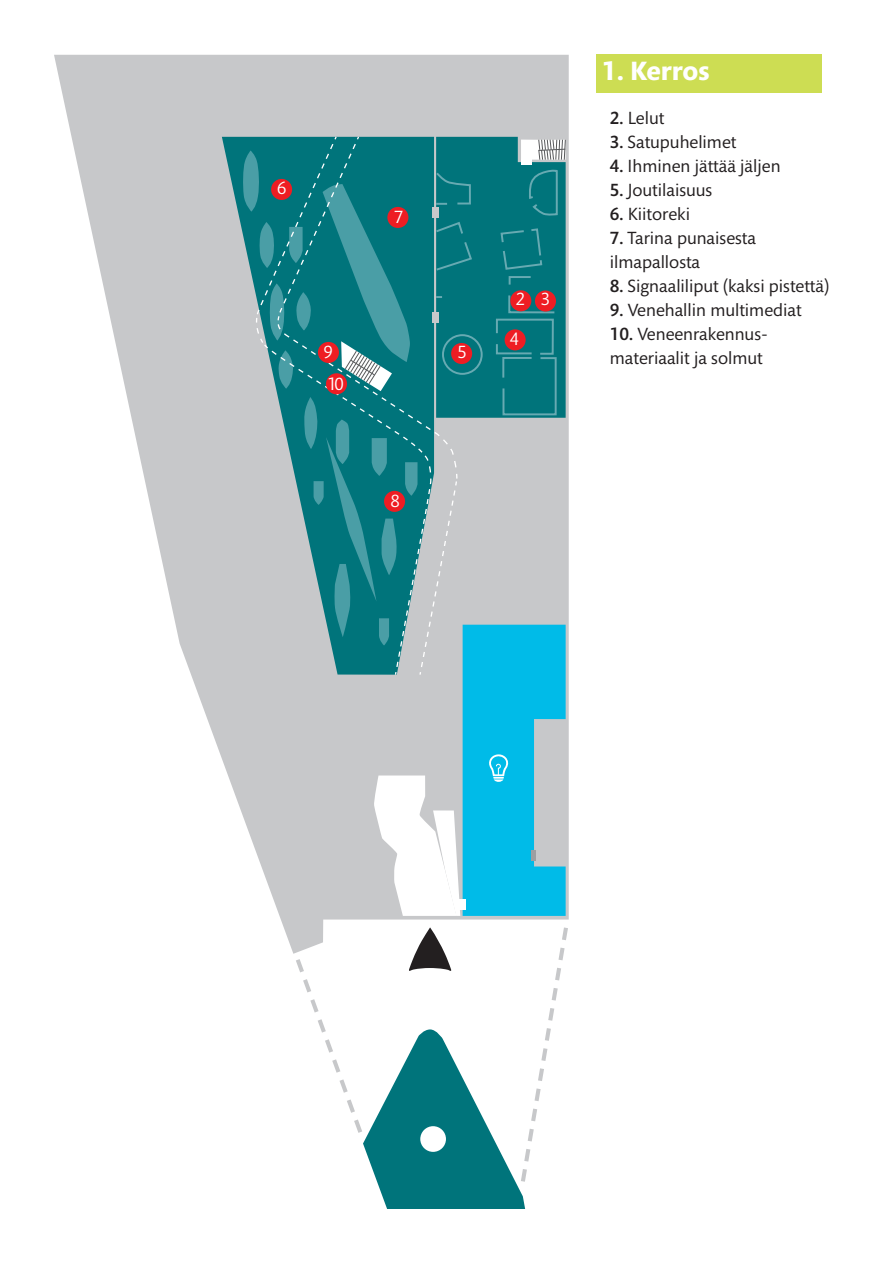
<style>
.page{position:relative;width:893px;height:1263px;background:#fff}
.page>*{position:absolute;margin:0;border:0;box-sizing:border-box;transform-origin:0 0}
.t1{font:700 27px "Mundo Sans Std";color:#fff}
.t2{font:18px/24px "Mundo Sans Std";color:#231f20}
.t3{font:18px/31.5px "Mundo Sans Std";color:#fff}
.s1{font-weight:500}
</style>
<div class="page">
<svg style="left:54px;top:55px;width:515px;height:895px;fill:#c7c8ca"></svg>
<svg style="left:292px;top:923px;width:277px;height:286px"></svg>
<svg style="left:222px;top:137px;width:21px;height:538px;background:#b4c0c2"></svg>
<svg style="left:243px;top:137px;width:323px;height:779px;background:#64a7b0"></svg>
<div style="left:510px;top:290px;width:21px;height:21px;background:#ee1d23;border-radius:50%"></div>
<div style="left:535px;top:290px;width:21px;height:22px;background:#ee1d23;border-radius:50%"></div>
<div style="left:505px;top:329px;width:21px;height:21px;background:#ee1d23;border-radius:50%"></div>
<div style="left:451px;top:343px;width:21px;height:21px;background:#ee1d23;border-radius:50%"></div>
<div style="left:384px;top:491px;width:21px;height:21px;background:#ee1d23;border-radius:50%"></div>
<div style="left:318px;top:342px;width:21px;height:21px;background:#ee1d23;border-radius:50%"></div>
<div style="left:326px;top:373px;width:21px;height:21px;background:#ee1d23;border-radius:50%"></div>
<div style="left:271px;top:179px;width:21px;height:21px;background:#ee1d23;border-radius:50%"></div>
<div style="left:387px;top:207px;width:21px;height:21px;background:#ee1d23;border-radius:50%"></div>
<div style="left:596px;top:55px;width:226px;height:38px;background:#cddd53"></div>
<p class="t3" style="left:277px;top:173px;width:11px">6</p>
<p class="t3" style="left:394px;top:201px;width:11px">7</p>
<p class="t3" style="left:324px;top:337px;width:22px">9<br>10</p>
<p class="t3" style="left:390px;top:485px;width:11px">8</p>
<p class="t3" style="left:457px;top:337px;width:11px">5</p>
<p class="t3" style="left:516px;top:284px;width:36px">2 3</p>
<p class="t3" style="left:510px;top:324px;width:11px">4</p>
<h1 class="t1" style="left:602px;top:57px;width:109px">1. Kerros</h1>
<p class="t2" style="left:610px;top:107px;width:56px"><span class="s1">2.</span> Lelut</p>
<p class="t2" style="left:610px;top:131px;width:128px"><span class="s1">3.</span> Satupuhelimet</p>
<p class="t2" style="left:610px;top:155px;width:172px"><span class="s1">4.</span> Ihminen jättää jäljen</p>
<p class="t2" style="left:610px;top:179px;width:104px"><span class="s1">5.</span> Joutilaisuus</p>
<p class="t2" style="left:610px;top:203px;width:82px"><span class="s1">6.</span> Kiitoreki</p>
<p class="t2" style="left:610px;top:227px;width:148px"><span class="s1">7.</span> Tarina punaisesta ilmapallosta</p>
<p class="t2" style="left:610px;top:275px;width:221px"><span class="s1">8.</span> Signaaliliput (kaksi pistettä)</p>
<p class="t2" style="left:610px;top:299px;width:193px"><span class="s1">9.</span> Venehallin multimediat</p>
<p class="t2" style="left:610px;top:323px;width:160px"><span class="s1">10.</span> Veneenrakennus&shy;materiaalit ja solmut</p>
</div>
